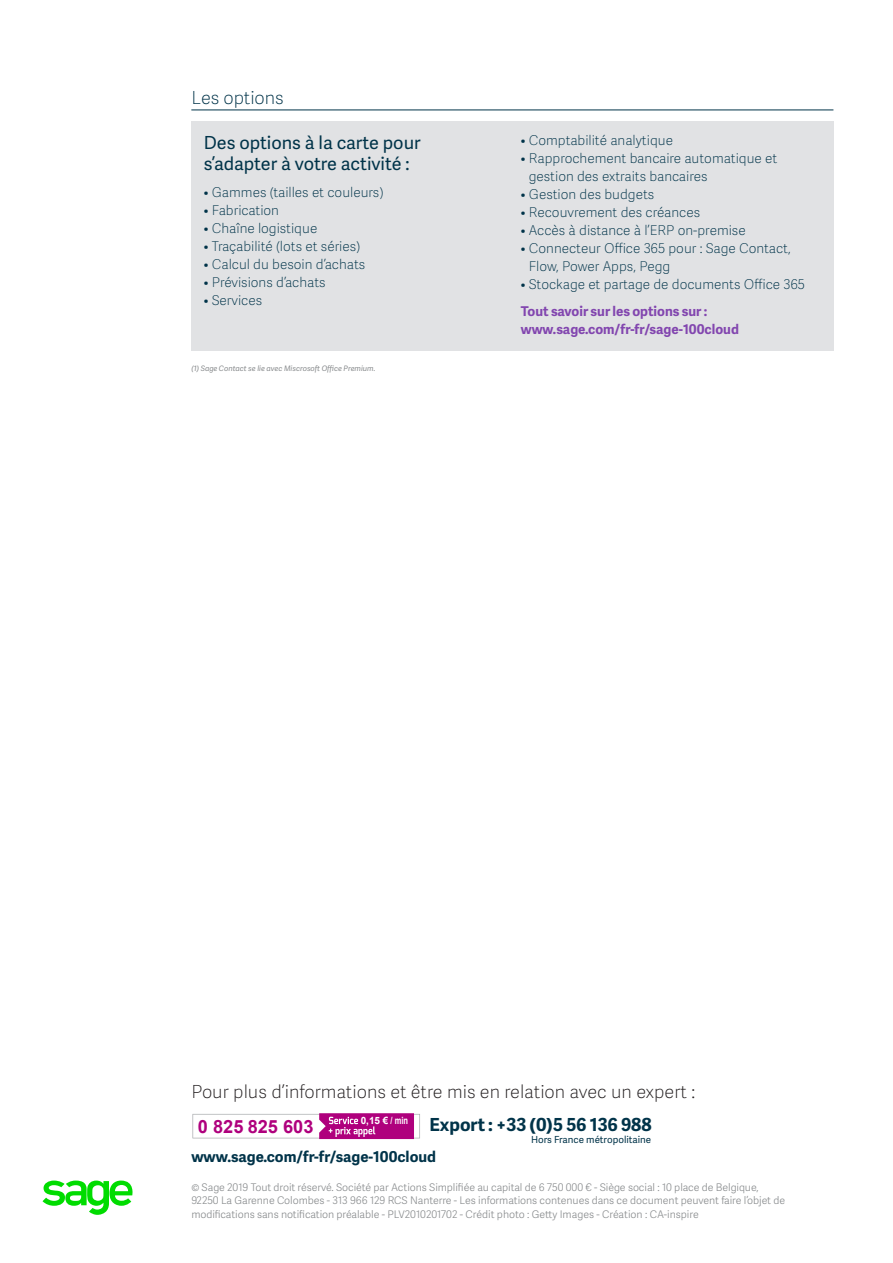
<style>
.page{position:relative;width:893px;height:1263px;background:#fff}
.page>*{position:absolute;margin:0;border:0;box-sizing:border-box;transform-origin:0 0}
.t1{font:700 18.15px "Arial";color:#af007d}
.Intro_Copy{font:18px "Adelle Sans SAGE Th";color:#231f20}
.Titre_encadré{font:18px "Adelle Sans SAGE";color:#003349}
.Intro_Copy-2{font:700 18px "Adelle Sans SAGE";color:#003349}
.Intro_SubHead_2{font:18px "Adelle Sans SAGE Th";color:#003349}
.Intro_Copy-3{font:700 15px "Adelle Sans SAGE";color:#003349}
.Titre_encadré-2{font:13.5px/18px "Adelle Sans SAGE Th";color:#003349}
.Intertitre___Petit_t{font:700 13.5px/18px "Adelle Sans SAGE";color:#8246af}
.Intro_Copy-4{font:10.5px/13.5px "Adelle Sans SAGE Lt";letter-spacing:-.005em;color:#888b8d}
.t2{font:700 10.05px "Arial";color:#fff}
.Intro_Copy-5{font:9.75px "Adelle Sans SAGE";color:#003349}
.Ligne_titre__gauche{font:italic 7.5px "Adelle Sans SAGE";color:#888b8d}
</style>
<div class="page">
<hr style="left:191px;top:110px;width:642px;height:1px;background:#003349">
<div style="left:191px;top:122px;width:642px;height:229px;background:#e1e2e4"></div>
<svg style="left:43px;top:1180px;width:90px;height:35px"></svg>
<svg style="left:192px;top:1113px;width:228px;height:26px"></svg>
<p class="Intro_SubHead_2" style="left:191px;top:85px;width:94px">Les options</p>
<p class="Titre_encadré" style="left:204px;top:130px;width:218px">Des options à la carte pour</p>
<p class="Titre_encadré" style="left:204px;top:151px;width:207px">s’adapter à votre activité :</p>
<p class="Titre_encadré-2" style="left:204px;top:183px;width:181px">• Gammes (tailles et couleurs)</p>
<p class="Titre_encadré-2" style="left:204px;top:201px;width:77px">• Fabrication</p>
<p class="Titre_encadré-2" style="left:204px;top:219px;width:115px">• Chaîne logistique</p>
<p class="Titre_encadré-2" style="left:204px;top:237px;width:158px">• Traçabilité (lots et séries)</p>
<p class="Titre_encadré-2" style="left:204px;top:255px;width:163px">• Calcul du besoin d’achats</p>
<p class="Titre_encadré-2" style="left:204px;top:273px;width:123px">• Prévisions d’achats</p>
<p class="Titre_encadré-2" style="left:204px;top:291px;width:60px">• Services</p>
<p class="Ligne_titre__gauche" style="left:191px;top:363px;width:186px">(1) Sage Contact se lie avec Miscrosoft Office Premium.</p>
<p class="Titre_encadré-2" style="left:521px;top:131px;width:154px">• Comptabilité analytique</p>
<p class="Titre_encadré-2" style="left:529px;top:149px;width:250px;text-indent:-8px">• Rapprochement bancaire automatique et gestion des extraits bancaires</p>
<p class="Titre_encadré-2" style="left:521px;top:185px;width:135px">• Gestion des budgets</p>
<p class="Titre_encadré-2" style="left:521px;top:203px;width:181px">• Recouvrement des créances</p>
<p class="Titre_encadré-2" style="left:521px;top:221px;width:226px">• Accès à distance à l’ERP on-premise</p>
<p class="Titre_encadré-2" style="left:529px;top:239px;width:263px;text-indent:-8px">• Connecteur Office 365 pour : Sage Contact,<br>Flow, Power Apps, Pegg</p>
<p class="Titre_encadré-2" style="left:521px;top:275px;width:286px">• Stockage et partage de documents Office 365</p>
<p class="Intertitre___Petit_t" style="left:521px;top:302px;width:219px">Tout savoir sur les options sur : www.sage.com/fr-fr/sage-100cloud</p>
<p class="Intro_Copy" style="left:191px;top:1079px;width:505px">Pour plus d’informations et être mis en relation avec un expert :</p>
<h1 class="t1" style="left:198px;top:1114px;width:117px">0 825 825 603</h1>
<p class="t2" style="left:361px;top:1114px;width:49px">0,15 € / min</p>
<p class="Intro_Copy-2" style="left:429px;top:1112px;width:224px">Export : +33 (0)5 56 136 988</p>
<p class="Intro_Copy-5" style="left:531px;top:1132px;width:122px">Hors France métropolitaine</p>
<p class="Intro_Copy-3" style="left:191px;top:1145px;width:246px">www.sage.com/fr-fr/sage-100cloud</p>
<p class="Intro_Copy-4" style="left:191px;top:1180px;width:595px">© Sage 2019 Tout droit réservé. Société par Actions Simplifiée au capital de 6 750 000 € - Siège social : 10 place de Belgique,<br>92250 La Garenne Colombes - 313 966 129 RCS Nanterre - Les informations contenues dans ce document peuvent faire l’objet de modifications sans notification préalable - PLV2010201702 - Crédit photo : Getty Images - Création : CA-inspire</p>
</div>
